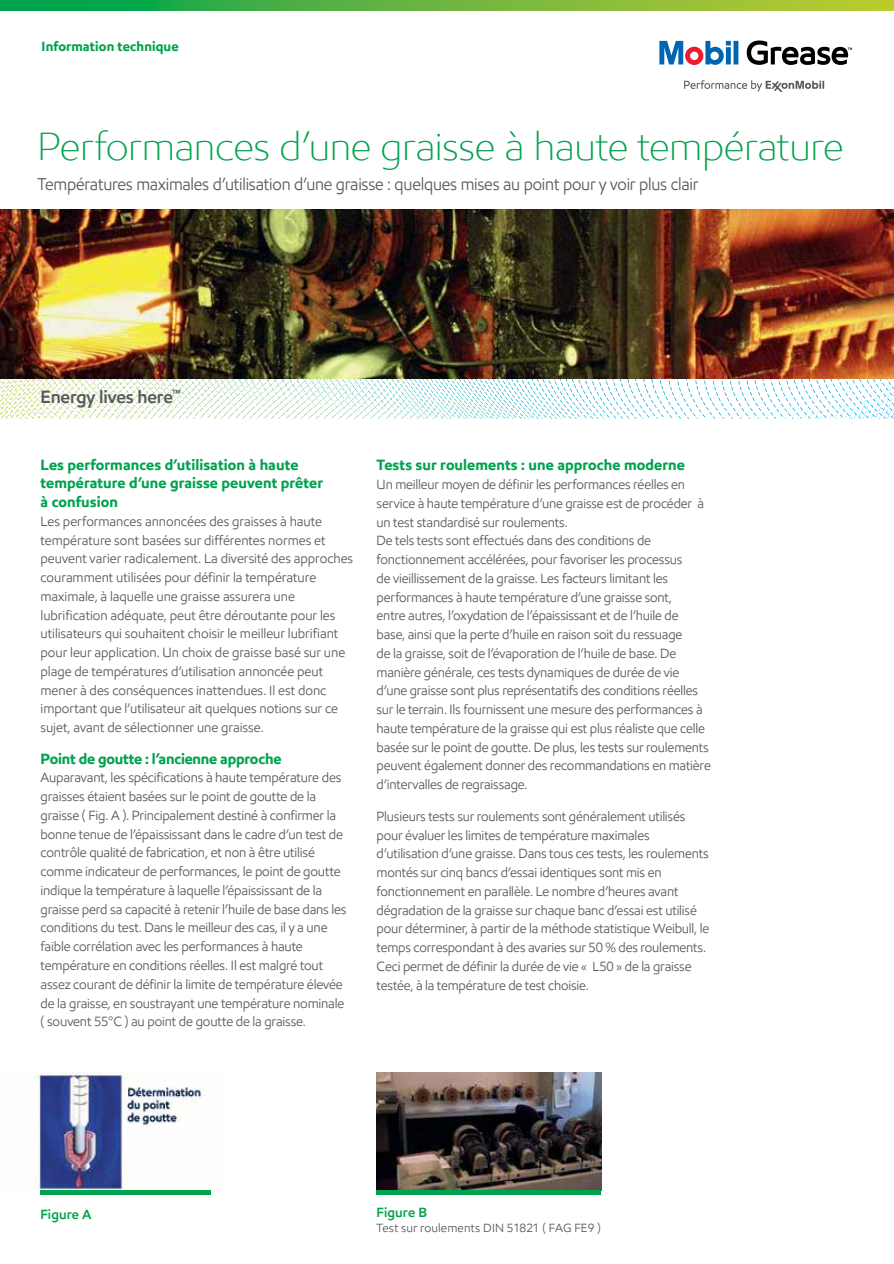
<style>
.page{position:relative;width:894px;height:1264px;background:#fff}
.page>*{position:absolute;margin:0;border:0;box-sizing:border-box;transform-origin:0 0}
.t1{font:300 39.75px "E Mprint";letter-spacing:-.01em;color:#00a24d}
.t2{font:600 18px "E Mprint";letter-spacing:-.01em;color:#58595b}
.t3{font:17.25px "E Mprint";letter-spacing:-.015em;color:#58595b;scale:.95 1}
.t4{font:700 15px/18.8px "E Mprint";letter-spacing:.005em;color:#00a24d}
.t5{font:700 15px "E Mprint";letter-spacing:-.015em;color:#00a24d}
.t6{font:13.5px/18.8px "E Mprint";letter-spacing:-.01em;color:#58595b}
.t7{font:700 13.5px "E Mprint";letter-spacing:.01em;color:#00a24d}
.t8{font:600 13.5px "E Mprint";letter-spacing:.01em;color:#00a24d}
.t9{font:12px "E Mprint";letter-spacing:.01em;color:#58595b}
</style>
<div class="page">
<svg style="left:165px;top:378px;width:728px;height:5px"></svg>
<svg style="left:0;top:0;width:893px;height:11px;background:#62b540"></svg>
<svg style="left:659px;top:41px;width:79px;height:24px"></svg>
<svg style="left:746px;top:41px;width:105px;height:24px"></svg>
<svg style="left:684px;top:80px;width:139px;height:12px"></svg>
<img style="left:376px;top:1072px;width:225px;height:118px">
<img style="left:34px;top:1072px;width:173px;height:118px">
<img style="left:0;top:209px;width:893px;height:169px">
<div style="left:40px;top:1190px;width:171px;height:5px;background:#00a24d"></div>
<div style="left:376px;top:1190px;width:225px;height:5px;background:#00a24d"></div>
<p class="t7" style="left:42px;top:38px;width:139px">Information technique</p>
<h1 class="t1" style="left:38px;top:122px;width:807px">Performances d’une graisse à haute température</h1>
<p class="t3" style="left:38px;top:173px;width:697px">Températures maximales d’utilisation d’une graisse : quelques mises au point pour y voir plus clair</p>
<h2 class="t2" style="left:40px;top:385px;width:142px">Energy lives here<sup>™</sup></h2>
<p class="t4" style="left:40px;top:455px;width:284px">Les performances d’utilisation à haute température d’une graisse peuvent prêter à confusion</p>
<p class="t6" style="left:40px;top:512px;width:314px">Les performances annoncées des graisses à haute température sont basées sur différentes normes et peuvent varier radicalement. La diversité des approches couramment utilisées pour définir la température maximale, à laquelle une graisse assurera une lubrification adéquate, peut être déroutante pour les utilisateurs qui souhaitent choisir le meilleur lubrifiant pour leur application. Un choix de graisse basé sur une plage de températures d’utilisation annoncée peut mener à des conséquences inattendues. Il est donc important que l’utilisateur ait quelques notions sur ce sujet, avant de sélectionner une graisse.</p>
<p class="t5" style="left:40px;top:749px;width:242px">Point de goutte : l’ancienne approche</p>
<p class="t6" style="left:40px;top:768px;width:307px">Auparavant, les spécifications à haute température des graisses étaient basées sur le point de goutte de la graisse ( Fig. A ). Principalement destiné à confirmer la bonne tenue de l’épaississant dans le cadre d’un test de contrôle qualité de fabrication, et non à être utilisé comme indicateur de performances, le point de goutte indique la température à laquelle l’épaississant de la graisse perd sa capacité à retenir l’huile de base dans les conditions du test. Dans le meilleur des cas, il y a une faible corrélation avec les performances à haute température en conditions réelles. Il est malgré tout assez courant de définir la limite de température élevée de la graisse, en soustrayant une température nominale ( souvent 55°C ) au point de goutte de la graisse.</p>
<p class="t4" style="left:376px;top:455px;width:310px">Tests sur roulements : une approche moderne</p>
<p class="t6" style="left:376px;top:475px;width:335px">Un meilleur moyen de définir les performances réelles en service à haute température d’une graisse est de procéder à un test standardisé sur roulements.<br>De tels tests sont effectués dans des conditions de fonctionnement accélérées, pour favoriser les processus<br>de vieillissement de la graisse. Les facteurs limitant les performances à haute température d’une graisse sont,<br>entre autres, l’oxydation de l’épaississant et de l’huile de<br>base, ainsi que la perte d’huile en raison soit du ressuage<br>de la graisse, soit de l’évaporation de l’huile de base. De manière générale, ces tests dynamiques de durée de vie d’une graisse sont plus représentatifs des conditions réelles sur le terrain. Ils fournissent une mesure des performances à haute température de la graisse qui est plus réaliste que celle basée sur le point de goutte. De plus, les tests sur roulements peuvent également donner des recommandations en matière d’intervalles de regraissage.</p>
<p class="t6" style="left:376px;top:806px;width:334px">Plusieurs tests sur roulements sont généralement utilisés pour évaluer les limites de température maximales d’utilisation d’une graisse. Dans tous ces tests, les roulements montés sur cinq bancs d’essai identiques sont mis en fonctionnement en parallèle. Le nombre d’heures avant dégradation de la graisse sur chaque banc d’essai est utilisé pour déterminer, à partir de la méthode statistique Weibull, le temps correspondant à des avaries sur 50 % des roulements.<br>Ceci permet de définir la durée de vie « L50 » de la graisse testée, à la température de test choisie.</p>
<p class="t8" style="left:40px;top:1205px;width:53px">Figure A</p>
<p class="t8" style="left:376px;top:1204px;width:52px">Figure B</p>
<p class="t9" style="left:376px;top:1220px;width:226px">Test sur roulements DIN 51821 ( FAG FE9 )</p>
</div>
